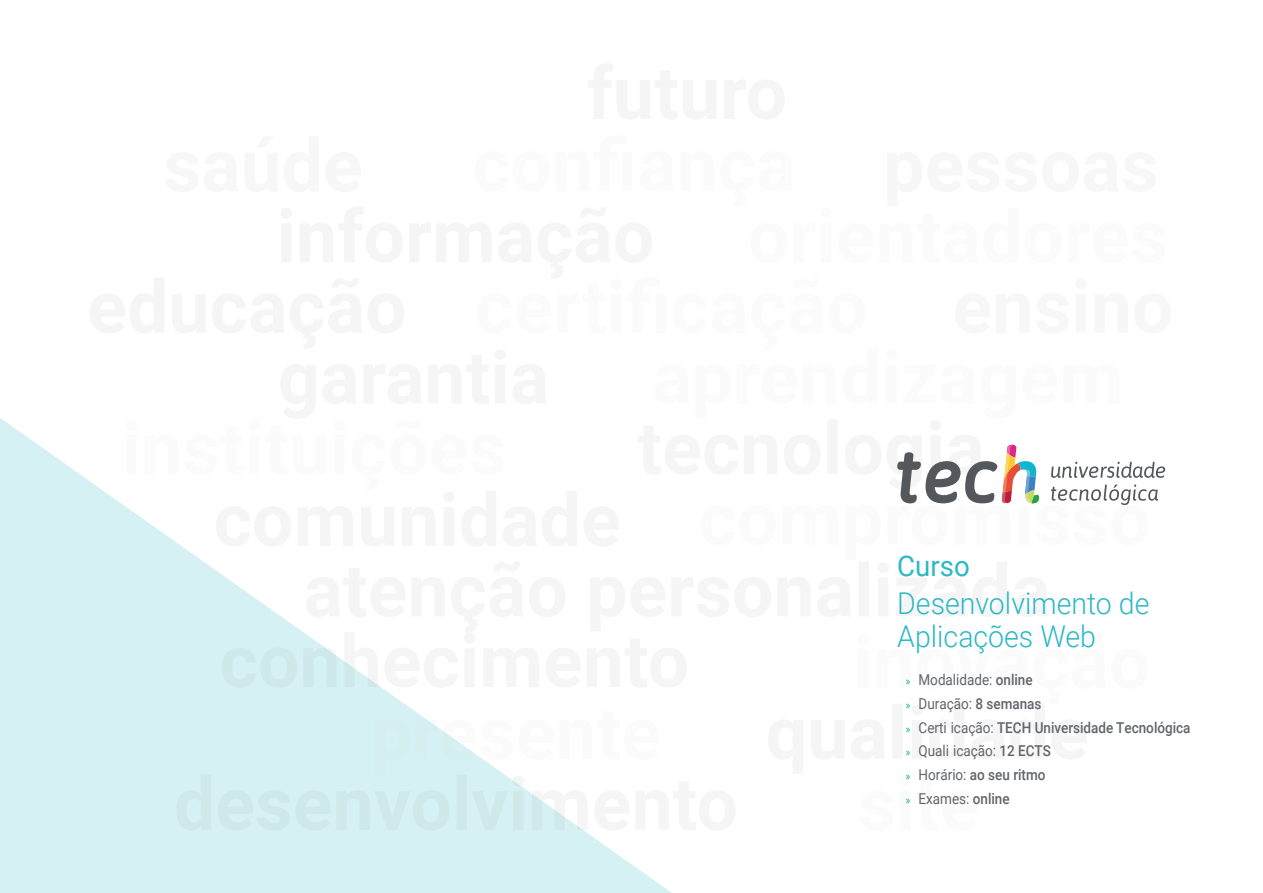
<style>
.page{position:relative;width:1263px;height:893px;background:#fff}
.page>*{position:absolute;margin:0;border:0;box-sizing:border-box;transform-origin:0 0}
.t1{font:300 30px/33px "Roboto";color:#2db8c5;scale:.95 1}
.t2{font:28.5px "Roboto";color:#2db8c5}
.t3{font:500 15px/23.7px "Roboto";color:#61646a;scale:.9 1}
.s1{font-family:"Myriad Pro";font-weight:400;font-size:12px;color:#00a996}
.s2{font-weight:400}
</style>
<div class="page">
<svg style="left:0;top:418px;width:672px;height:475px;background:#daf2f4"></svg>
<svg style="left:306px;top:561px;width:366px;height:71px"></svg>
<svg style="left:222px;top:632px;width:450px;height:56px"></svg>
<svg style="left:176px;top:711px;width:496px;height:119px"></svg>
<svg style="left:90px;top:418px;width:1076px;height:142px"></svg>
<h2 class="t2" style="left:897px;top:546px;width:74px">Curso</h2>
<h1 class="t1" style="left:897px;top:585px;width:267px">Desenvolvimento de<br>Aplicações Web</h1>
<p class="t3" style="left:906px;top:667px;width:318px"><span class="s1">»</span> <span class="s2">Modalidade:</span> online<br><span class="s1">»</span> <span class="s2">Duração:</span> 8 semanas<br><span class="s1">»</span> <span class="s2">Certi icação:</span> TECH Universidade Tecnológica <span class="s1">»</span> <span class="s2">Quali icação:</span> 12 ECTS<br><span class="s1">»</span> <span class="s2">Horário:</span> ao seu ritmo<br><span class="s1">»</span> <span class="s2">Exames:</span> online</p>
</div>
